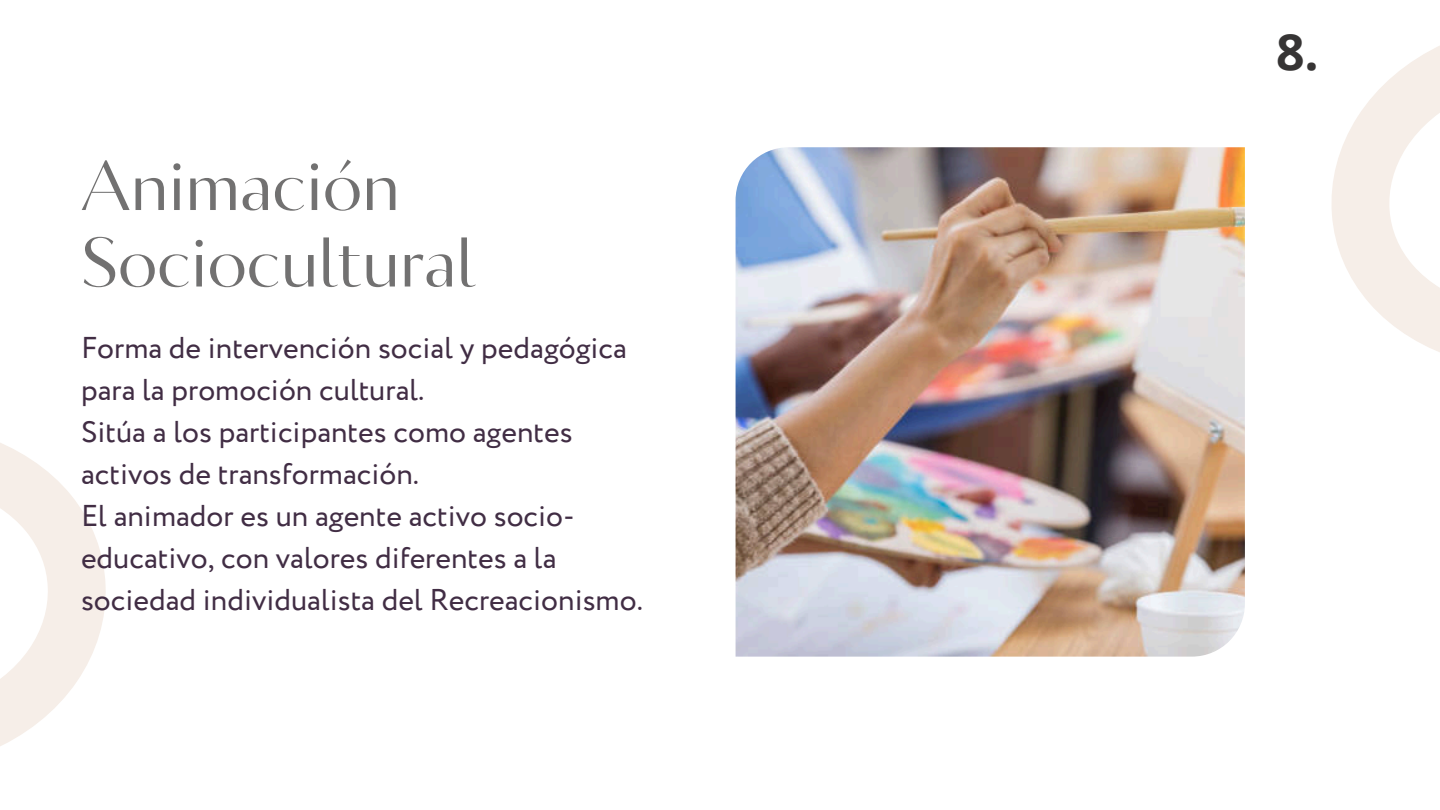
<style>
.page{position:relative;width:1440px;height:810px;background:#fff}
.page>*{position:absolute;margin:0;border:0;box-sizing:border-box;transform-origin:0 0}
.t1{font:70px/76.5px "Circe Contrast";color:#727171}
.t2{font:700 50px "Open Sans";color:#363434}
.t3{font:30px/42px "Circe";color:#412d44}
</style>
<div class="page">
<img style="left:736px;top:147px;width:509px;height:510px">
<svg style="left:0;top:443px;width:106px;height:303px;fill:#f6eee8"></svg>
<svg style="left:1331px;top:46px;width:109px;height:306px;fill:#f6eee8"></svg>
<p class="t1" style="left:81px;top:151px;width:396px">Animación<br>Sociocultural</p>
<p class="t3" style="left:81px;top:329px;width:548px">Forma de intervención social y pedagógica para la promoción cultural.</p>
<p class="t3" style="left:81px;top:413px;width:493px">Sitúa a los participantes como agentes activos de transformación.</p>
<p class="t3" style="left:81px;top:497px;width:563px">El animador es un agente activo socio&shy;educativo, con valores diferentes a la sociedad individualista del Recreacionismo.</p>
<h2 class="t2" style="left:1276px;top:17px;width:44px">8.</h2>
</div>
